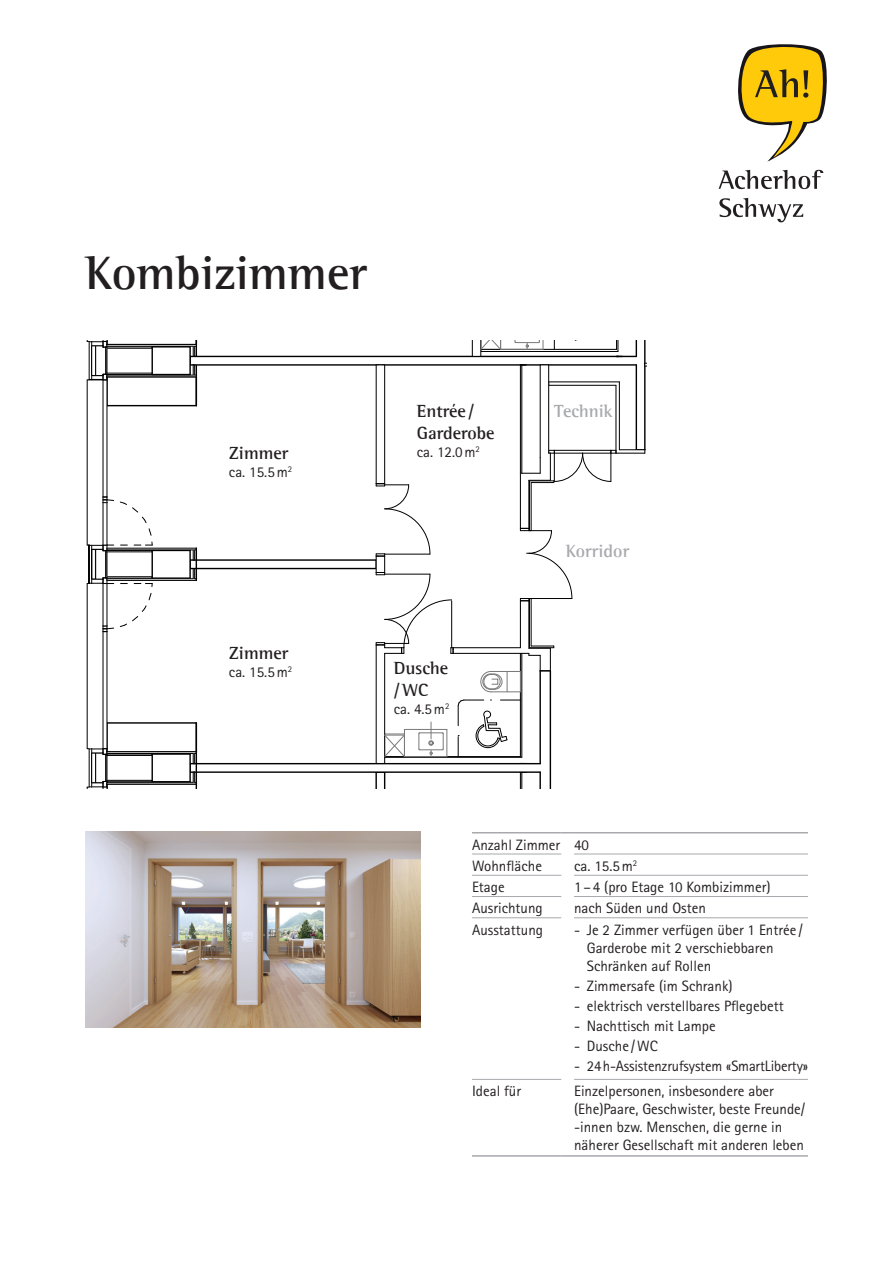
<style>
.page{position:relative;width:893px;height:1263px;background:#fff}
.page>*{position:absolute;margin:0;border:0;box-sizing:border-box;transform-origin:0 0}
.t1{font:700 48px "Rotis Semi Serif Pro";color:#231f20}
.t2{font:700 18px/21.6px "Rotis Semi Serif Pro";color:#231f20}
.t3{font:700 18px "Rotis Semi Serif Pro";color:#a8a9ad}
.t4{font:15px/18px "Rotis Sans Serif Pro";color:#231f20}
</style>
<div class="page">
<svg style="left:87px;top:340px;width:559px;height:449px"></svg>
<hr style="left:196px;top:548px;width:1px;height:32px;background:#000001">
<hr style="left:196px;top:723px;width:1px;height:61px;background:#000001">
<hr style="left:472px;top:832px;width:89px;height:1px;background:#a8a9ad">
<svg style="left:561px;top:832px;width:13px;height:1px"></svg>
<hr style="left:574px;top:832px;width:234px;height:1px;background:#a8a9ad">
<hr style="left:472px;top:1155px;width:89px;height:2px;background:#a8a9ad">
<svg style="left:561px;top:1155px;width:13px;height:2px"></svg>
<hr style="left:574px;top:1155px;width:234px;height:2px;background:#a8a9ad">
<hr style="left:472px;top:854px;width:89px;height:1px;background:#a8a9ad">
<hr style="left:574px;top:854px;width:234px;height:1px;background:#a8a9ad">
<hr style="left:472px;top:875px;width:89px;height:1px;background:#a8a9ad">
<hr style="left:574px;top:875px;width:234px;height:1px;background:#a8a9ad">
<hr style="left:472px;top:896px;width:89px;height:1px;background:#a8a9ad">
<hr style="left:574px;top:896px;width:234px;height:1px;background:#a8a9ad">
<hr style="left:472px;top:917px;width:89px;height:1px;background:#a8a9ad">
<hr style="left:574px;top:917px;width:234px;height:1px;background:#a8a9ad">
<hr style="left:472px;top:1079px;width:89px;height:1px;background:#a8a9ad">
<hr style="left:574px;top:1079px;width:234px;height:1px;background:#a8a9ad">
<img style="left:85px;top:832px;width:336px;height:195px">
<svg style="left:738px;top:44px;width:89px;height:118px"></svg>
<svg style="left:719px;top:198px;width:84px;height:24px"></svg>
<svg style="left:719px;top:170px;width:104px;height:19px"></svg>
<h1 class="t1" style="left:85px;top:243px;width:284px">Kombizimmer</h1>
<p class="t2" style="left:229px;top:442px;width:61px">Zimmer</p>
<p class="t4" style="left:229px;top:463px;width:65px">ca. 15.5m<sup>2</sup></p>
<p class="t2" style="left:417px;top:400px;width:79px">Entrée /<br>Garderobe</p>
<p class="t4" style="left:417px;top:443px;width:65px">ca. 12.0m<sup>2</sup></p>
<p class="t2" style="left:229px;top:642px;width:61px">Zimmer</p>
<p class="t4" style="left:229px;top:663px;width:65px">ca. 15.5m<sup>2</sup></p>
<p class="t2" style="left:394px;top:657px;width:56px">Dusche /WC</p>
<p class="t4" style="left:394px;top:700px;width:57px">ca. 4.5m<sup>2</sup></p>
<p class="t3" style="left:554px;top:400px;width:60px">Technik</p>
<p class="t3" style="left:566px;top:540px;width:65px">Korridor</p>
<p class="t4" style="left:472px;top:834px;width:119px;line-height:21.3px">Anzahl Zimmer 40<br>Wohnfläche</p>
<p class="t4" style="left:574px;top:857px;width:65px">ca. 15.5m<sup>2</sup></p>
<p class="t4" style="left:472px;top:878px;width:34px">Etage</p>
<p class="t4" style="left:574px;top:878px;width:198px">1–4 (pro Etage 10 Kombizimmer)</p>
<p class="t4" style="left:472px;top:899px;width:72px">Ausrichtung</p>
<p class="t4" style="left:574px;top:899px;width:133px">nach Süden und Osten</p>
<p class="t4" style="left:472px;top:920px;width:73px">Ausstattung</p>
<p class="t4" style="left:587px;top:920px;width:217px;text-indent:-13px">- Je 2 Zimmer verfügen über 1 Entrée /<br>Garderobe mit 2 verschiebbaren<br>Schränken auf Rollen</p>
<p class="t4" style="left:574px;top:977px;width:160px">- Zimmersafe (im Schrank)</p>
<p class="t4" style="left:574px;top:997px;width:211px">- elektrisch verstellbares Pflegebett</p>
<p class="t4" style="left:574px;top:1017px;width:143px">- Nachttisch mit Lampe</p>
<p class="t4" style="left:574px;top:1037px;width:85px">- Dusche /WC</p>
<p class="t4" style="left:574px;top:1057px;width:235px">- 24h-Assistenzrufsystem «SmartLiberty»</p>
<p class="t4" style="left:472px;top:1082px;width:51px">Ideal für</p>
<p class="t4" style="left:574px;top:1082px;width:233px">Einzelpersonen, insbesondere aber (Ehe)Paare, Geschwister, beste Freunde/ -innen bzw. Menschen, die gerne in näherer Gesellschaft mit anderen leben</p>
</div>
